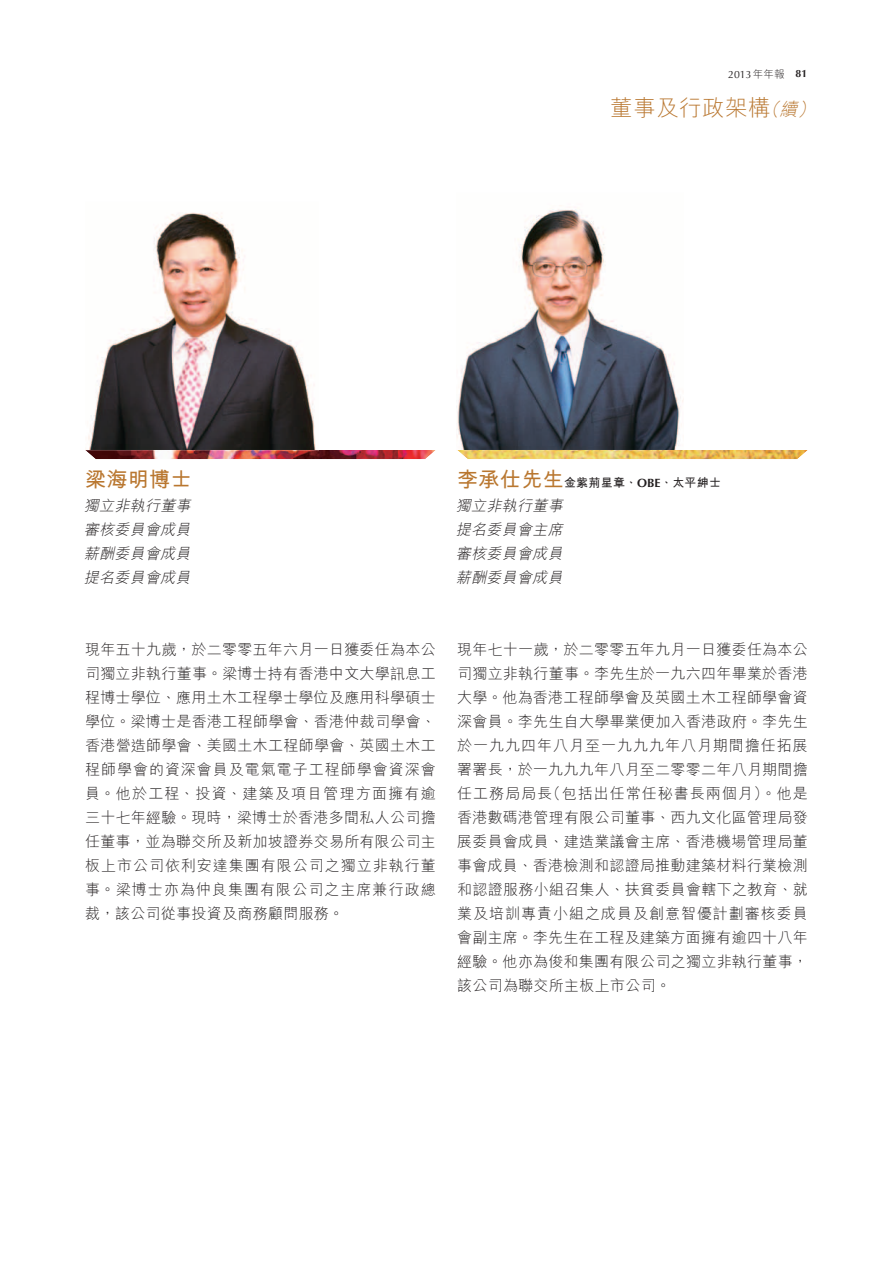
<style>
.page{position:relative;width:893px;height:1263px;background:#fff}
.page>*{position:absolute;margin:0;border:0;box-sizing:border-box;transform-origin:0 0}
.t1{font:22.5px "M Hei HK Light B5 pc H";letter-spacing:.02em;color:#b97730}
.t2{font:21px "M Hei HK Bold B5 pc H";letter-spacing:.02em;color:#b97730}
.t3{font:15px/24px "M Hei HK Light B5 pc H";letter-spacing:.02em;color:#231f20;text-align:justify}
.t4{font:italic 15px/24px "M Hei HK Light B5 pc H";color:#231f20;text-align:justify}
.t5{font:12px "M Hei HK Bold B5 pc H";letter-spacing:.02em;color:#231f20}
.t6{font:10.5px "Optima LT Std";color:#231f20}
.s1{font-family:"M Hei HK Light B5 pc H"}
.s2{font-weight:700}
.s3{font-style:italic;font-size:18px}
.s4{font-size:21px;color:#b97730}
.s5{font-family:"Optima LT Std";font-weight:700}
</style>
<div class="page">
<img style="left:85px;top:212px;width:231px;height:239px">
<img style="left:456px;top:205px;width:227px;height:246px">
<img style="left:458px;top:450px;width:350px;height:9px">
<img style="left:86px;top:450px;width:350px;height:9px">
<p class="t6" style="left:728px;top:70px;width:81px">2013<span class="s1">年年報</span> <span class="s2">81</span></p>
<h1 class="t1" style="left:610px;top:99px;width:210px">董事及行政架構<span class="s3">（續）</span></h1>
<h2 class="t2" style="left:85px;top:471px;width:108px">梁海明博士</h2>
<p class="t4" style="left:84px;top:496px;width:111px">獨立非執行董事審核委員會成員薪酬委員會成員提名委員會成員</p>
<p class="t5" style="left:457px;top:478px;width:265px"><span class="s4">李承仕先生</span>金紫荊星章、<span class="s5">OBE</span>、太平紳士</p>
<p class="t4" style="left:456px;top:496px;width:111px">獨立非執行董事提名委員會主席審核委員會成員薪酬委員會成員</p>
<p class="t3" style="left:85px;top:640px;width:352px">現年五十九歲，於二零零五年六月一日獲委任為本公司獨立非執行董事。梁博士持有香港中文大學訊息工程博士學位、應用土木工程學士學位及應用科學碩士學位。梁博士是香港工程師學會、香港仲裁司學會、香港營造師學會、美國土木工程師學會、英國土木工程師學會的資深會員及電氣電子工程師學會資深會員。他於工程、投資、建築及項目管理方面擁有逾三十七年經驗。現時，梁博士於香港多間私人公司擔任董事，並為聯交所及新加坡證券交易所有限公司主板上市公司依利安達集團有限公司之獨立非執行董事。梁博士亦為仲良集團有限公司之主席兼行政總裁，該公司從事投資及商務顧問服務。</p>
<p class="t3" style="left:457px;top:640px;width:352px">現年七十一歲，於二零零五年九月一日獲委任為本公司獨立非執行董事。李先生於一九六四年畢業於香港大學。他為香港工程師學會及英國土木工程師學會資深會員。李先生自大學畢業便加入香港政府。李先生於一九九四年八月至一九九九年八月期間擔任拓展署署長，於一九九九年八月至二零零二年八月期間擔任工務局局長（包括出任常任秘書長兩個月）。他是香港數碼港管理有限公司董事、西九文化區管理局發展委員會成員、建造業議會主席、香港機場管理局董事會成員、香港檢測和認證局推動建築材料行業檢測和認證服務小組召集人、扶貧委員會轄下之教育、就業及培訓專責小組之成員及創意智優計劃審核委員會副主席。李先生在工程及建築方面擁有逾四十八年經驗。他亦為俊和集團有限公司之獨立非執行董事，該公司為聯交所主板上市公司。</p>
</div>
